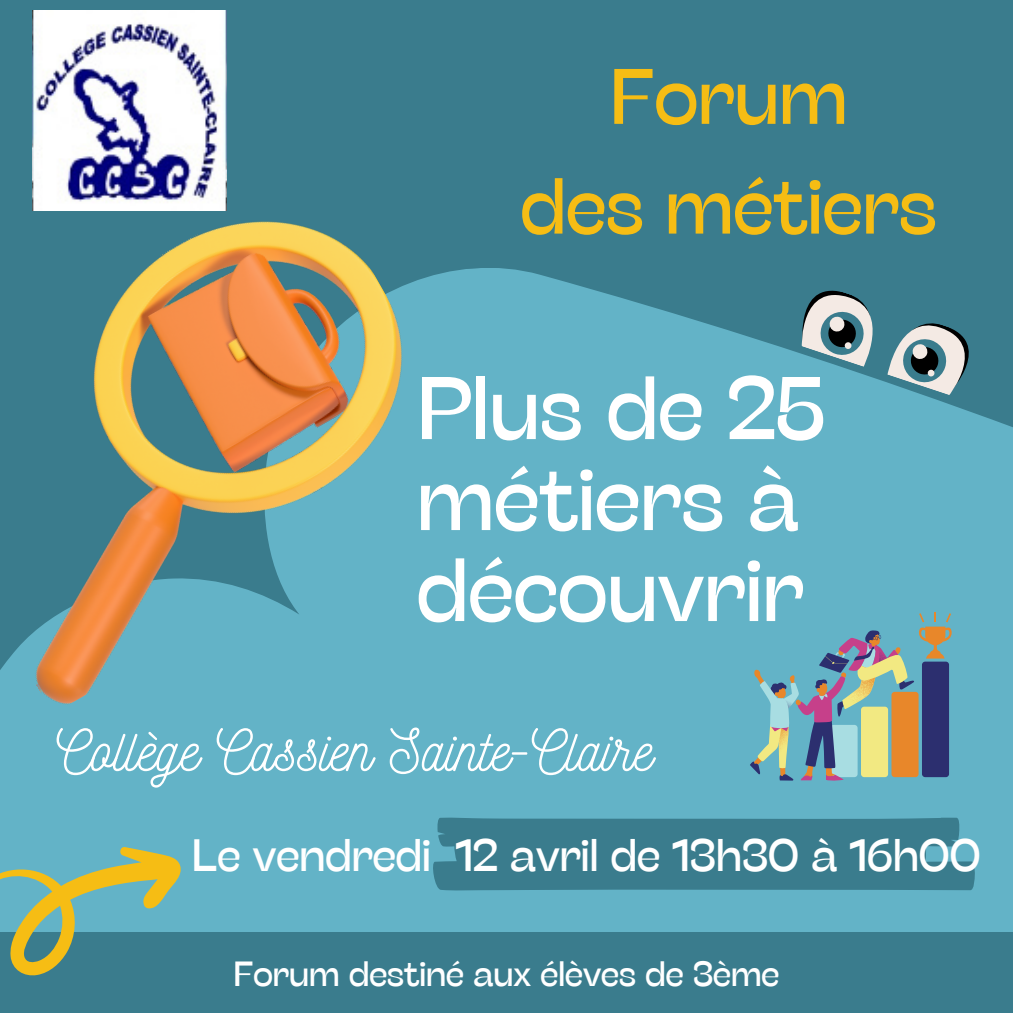
<style>
.page{position:relative;width:1013px;height:1013px;background:#fff}
.page>*{position:absolute;margin:0;border:0;box-sizing:border-box;transform-origin:0 0}
.t1{font:88.75px/91px "Stinger Fit";color:#fff}
.t2{font:78.5px/109.8px "Stinger Fit";color:#f6bd14;text-align:center}
.t3{font:58.38px "Nickainley";color:#fff}
.t4{font:45.38px "Stinger Fit";color:#fff}
.t5{font:35px "Stinger Fit";color:#fff}
</style>
<div class="page">
<div style="left:0;top:0;width:1012px;height:1012px;background:#3a7c8d"></div>
<div style="left:0;top:268px;width:1012px;height:664px;background:#63b3c7"></div>
<svg style="left:776px;top:276px;width:219px;height:126px"></svg>
<svg style="left:430px;top:817px;width:545px;height:73px"></svg>
<svg style="left:0;top:846px;width:183px;height:130px"></svg>
<img style="left:32px;top:10px;width:194px;height:158px">
<img style="left:0;top:168px;width:484px;height:546px">
<svg style="left:750px;top:613px;width:202px;height:167px;background:#809da0"></svg>
<p class="t2" style="left:520px;top:38px;width:417px">Forum<br>des métiers</p>
<p class="t1" style="left:417px;top:359px;width:410px">Plus de 25 métiers à découvrir</p>
<h3 class="t3" style="left:57px;top:712px;width:597px">Collège Cassien Sainte-Claire</h3>
<p class="t4" style="left:192px;top:826px;width:790px">Le vendredi 12 avril de 13h30 à 16h00</p>
<h1 class="t5" style="left:234px;top:951px;width:547px">Forum destiné aux élèves de 3ème</h1>
</div>
